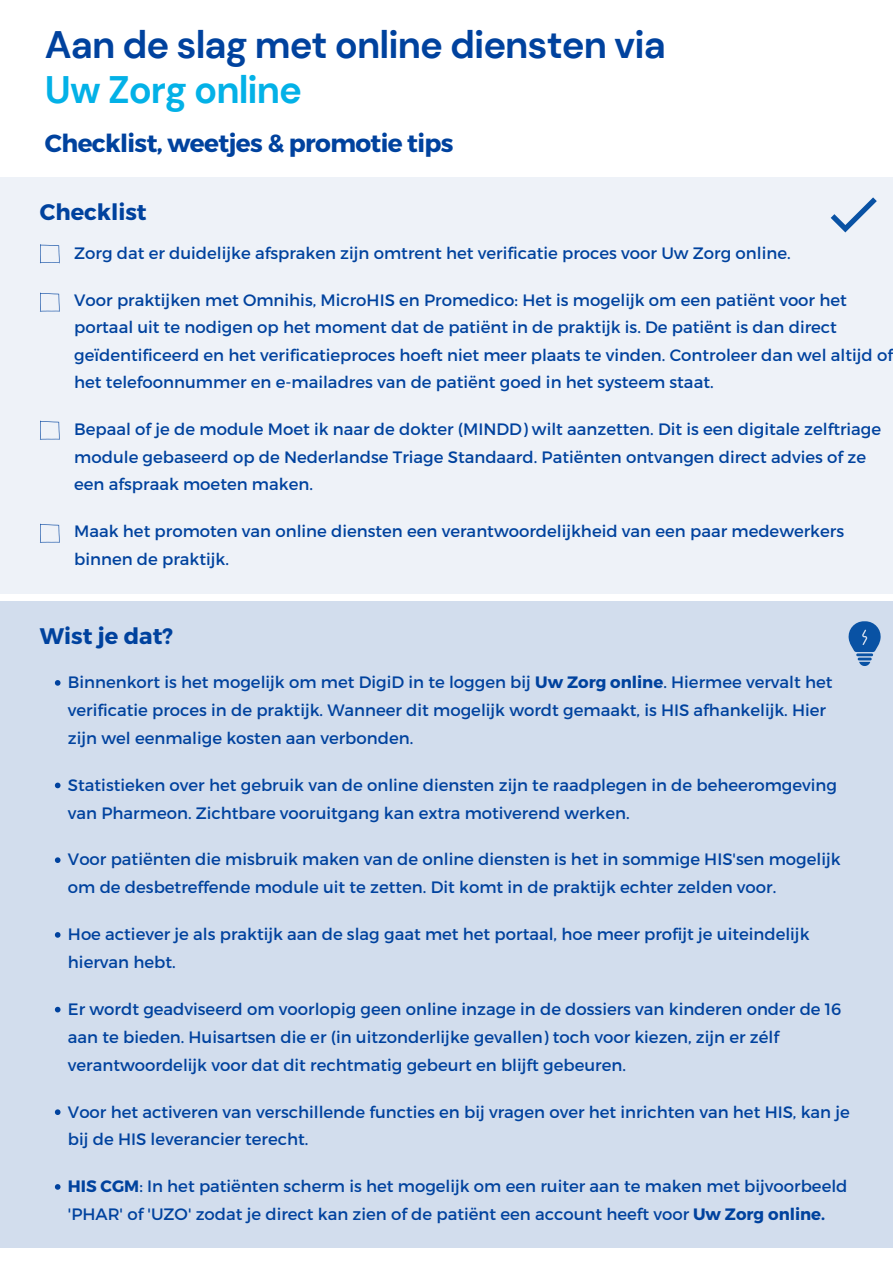
<style>
.page{position:relative;width:893px;height:1263px;background:#fff}
.page>*{position:absolute;margin:0;border:0;box-sizing:border-box;transform-origin:0 0}
.t1{font:700 38.25px "DM Sans";letter-spacing:-.025em;color:#00429e}
.t2{font:700 38.25px "DM Sans";letter-spacing:-.025em;color:#03b1e7}
.t3{font:700 24.75px "Montserrat";letter-spacing:-.025em;color:#00429e}
.t4{font:700 22.5px "Montserrat";color:#00429e}
.t5{font:16.5px/27.8px "Montserrat";color:#00429e}
.s1{font-weight:700}
</style>
<div class="page">
<div style="left:0;top:178px;width:893px;height:416px;background:#eef2f8"></div>
<div style="left:0;top:602px;width:893px;height:646px;background:#d2dded"></div>
<svg style="left:830px;top:197px;width:47px;height:35px"></svg>
<svg style="left:55px;top:680px;width:6px;height:6px"></svg>
<svg style="left:55px;top:783px;width:6px;height:5px"></svg>
<svg style="left:55px;top:857px;width:6px;height:6px"></svg>
<svg style="left:55px;top:932px;width:6px;height:6px"></svg>
<svg style="left:55px;top:1007px;width:6px;height:5px"></svg>
<svg style="left:55px;top:1109px;width:6px;height:6px"></svg>
<svg style="left:55px;top:1184px;width:6px;height:6px"></svg>
<svg style="left:848px;top:621px;width:33px;height:45px"></svg>
<svg style="left:40px;top:421px;width:20px;height:19px"></svg>
<svg style="left:40px;top:293px;width:20px;height:19px"></svg>
<svg style="left:40px;top:244px;width:20px;height:19px"></svg>
<svg style="left:40px;top:524px;width:20px;height:19px"></svg>
<p class="t1" style="left:45px;top:20px;width:622px">Aan de slag met online diensten via</p>
<p class="t2" style="left:45px;top:65px;width:259px">Uw Zorg online</p>
<p class="t3" style="left:45px;top:127px;width:410px">Checklist, weetjes &amp; promotie tips</p>
<p class="t4" style="left:40px;top:197px;width:108px">Checklist</p>
<p class="t5" style="left:74px;top:238px;width:718px">Zorg dat er duidelijke afspraken zijn omtrent het verificatie proces voor Uw Zorg online.</p>
<p class="t5" style="left:74px;top:285px;width:820px;line-height:27.6px">Voor praktijken met Omnihis, MicroHIS en Promedico: Het is mogelijk om een patiënt voor het portaal uit te nodigen op het moment dat de patiënt in de praktijk is. De patiënt is dan direct geïdentificeerd en het verificatieproces hoeft niet meer plaats te vinden. Controleer dan wel altijd of het telefoonnummer en e-mailadres van de patiënt goed in het systeem staat.</p>
<p class="t5" style="left:74px;top:415px;width:808px;line-height:27.6px">Bepaal of je de module Moet ik naar de dokter (MINDD) wilt aanzetten. Dit is een digitale zelftriage module gebaseerd op de Nederlandse Triage Standaard. Patiënten ontvangen direct advies of ze een afspraak moeten maken.</p>
<p class="t5" style="left:74px;top:516px;width:771px;line-height:27.6px">Maak het promoten van online diensten een verantwoordelijkheid van een paar medewerkers binnen de praktijk.</p>
<p class="t4" style="left:40px;top:621px;width:135px">Wist je dat?</p>
<p class="t5" style="left:68px;top:667px;width:766px">Binnenkort is het mogelijk om met DigiD in te loggen bij <span class="s1">Uw Zorg online</span>. Hiermee vervalt het verificatie proces in de praktijk. Wanneer dit mogelijk wordt gemaakt, is HIS afhankelijk. Hier zijn wel eenmalige kosten aan verbonden.</p>
<p class="t5" style="left:68px;top:770px;width:770px">Statistieken over het gebruik van de online diensten zijn te raadplegen in de beheeromgeving van Pharmeon. Zichtbare vooruitgang kan extra motiverend werken.</p>
<p class="t5" style="left:68px;top:845px;width:774px">Voor patiënten die misbruik maken van de online diensten is het in sommige HIS'sen mogelijk om de desbetreffende module uit te zetten. Dit komt in de praktijk echter zelden voor.</p>
<p class="t5" style="left:68px;top:919px;width:743px">Hoe actiever je als praktijk aan de slag gaat met het portaal, hoe meer profijt je uiteindelijk hiervan hebt.</p>
<p class="t5" style="left:68px;top:994px;width:775px">Er wordt geadviseerd om voorlopig geen online inzage in de dossiers van kinderen onder de 16 aan te bieden. Huisartsen die er (in uitzonderlijke gevallen) toch voor kiezen, zijn er zélf verantwoordelijk voor dat dit rechtmatig gebeurt en blijft gebeuren.</p>
<p class="t5" style="left:68px;top:1097px;width:783px">Voor het activeren van verschillende functies en bij vragen over het inrichten van het HIS, kan je bij de HIS leverancier terecht.</p>
<p class="t5" style="left:68px;top:1171px;width:781px"><span class="s1">HIS CGM</span>: In het patiënten scherm is het mogelijk om een ruiter aan te maken met bijvoorbeeld 'PHAR' of 'UZO' zodat je direct kan zien of de patiënt een account heeft voor <span class="s1">Uw Zorg online.</span></p>
</div>
